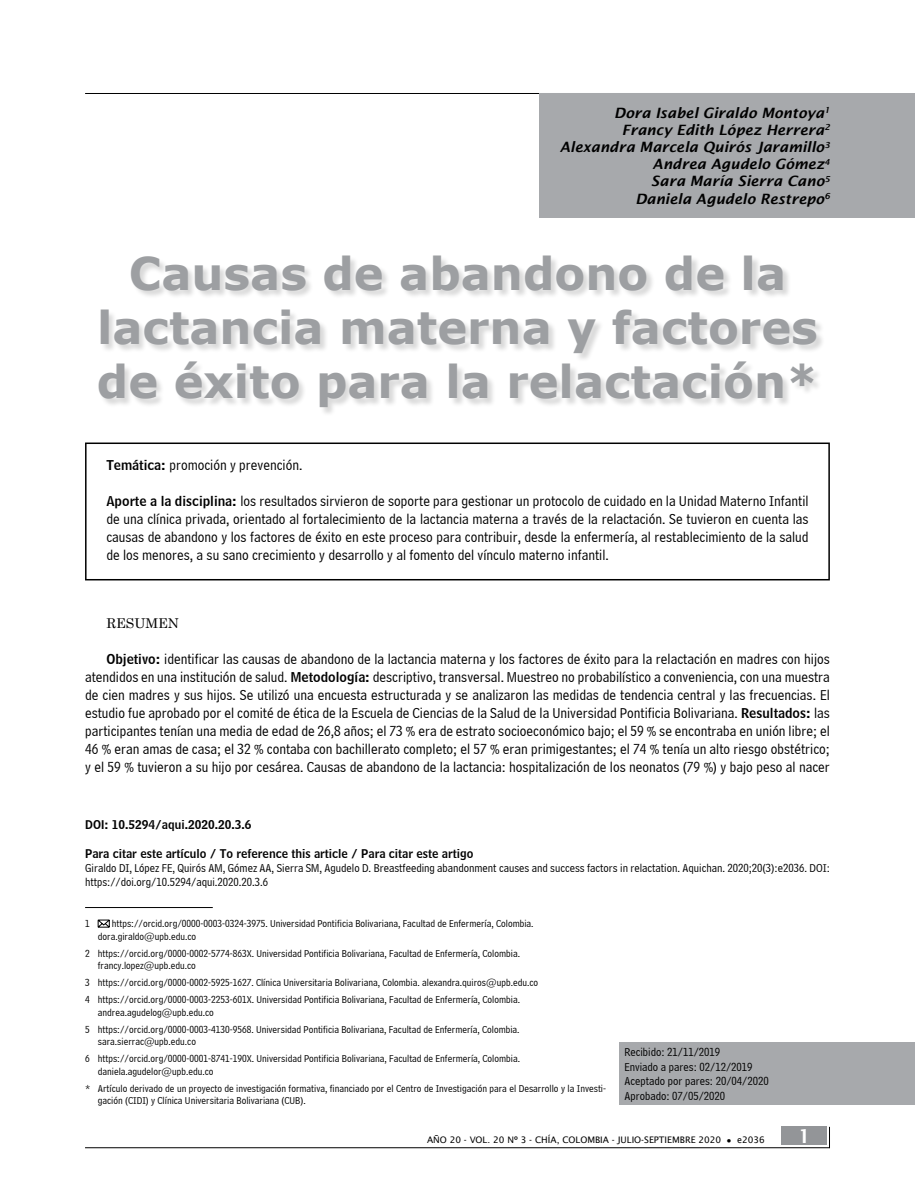
<style>
.page{position:relative;width:915px;height:1191px;background:#fff}
.page>*{position:absolute;margin:0;border:0;box-sizing:border-box;transform-origin:0 0}
.t1{font:700 45px/54px "MS Reference Sans Serif";color:#9d9fa2;text-align:center}
.t2{font:600 19.5px "Lucida Sans";color:#fff}
.t3{font:15px/18px "Bell Centennial BT Address";color:#000;text-align:justify}
.t4{font:italic 600 14.25px/17.1px "Lucida Sans";color:#000;text-align:right}
.t5{font:13.5px "Century Schoolbook";color:#000}
.t6{font:12px/14.4px "Bell Centennial BT Address";color:#000}
.t7{font:12px "Bell Centennial BT Name And Number";color:#000}
.t8{font:10.5px/16.8px "Bell Centennial BT Address";color:#000}
.t9{font:9px "Lucida Sans";color:#000}
.s1{font-family:"Bell Centennial BT Name And Number";font-size:13.5px}
.s2{font-family:"Abadi";font-weight:300;font-stretch:condensed;font-size:13.5px}
</style>
<div class="page">
<div style="left:781px;top:1126px;width:45px;height:19px;background:#939598"></div>
<hr style="left:85px;top:1147px;width:744px;height:1px;background:#000">
<hr style="left:85px;top:93px;width:744px;height:1px;background:#000">
<div style="left:85px;top:442px;width:744px;height:138px;border:2px solid #000"></div>
<div style="left:619px;top:1042px;width:295px;height:62px;background:#a7a9ac"></div>
<div style="left:539px;top:93px;width:375px;height:125px;background:#a7a9ac"></div>
<div style="left:99px;top:256px;width:725px;height:160px;background:#000;opacity:.15"></div>
<svg style="left:97px;top:919px;width:13px;height:8px"></svg>
<hr style="left:85px;top:907px;width:128px;height:1px;background:#000">
<p class="t4" style="left:559px;top:104px;width:271px">Dora Isabel Giraldo Montoya<sup>1<br></sup>Francy Edith López Herrera<sup>2<br></sup>Alexandra Marcela Quirós Jaramillo<sup>3<br></sup>Andrea Agudelo Gómez<sup>4<br></sup>Sara María Sierra Cano<sup>5<br></sup>Daniela Agudelo Restrepo<sup>6</sup></p>
<h1 class="t1" style="left:97px;top:245px;width:722px">Causas de abandono de la lactancia materna y factores de éxito para la relactación*</h1>
<p class="t3" style="left:106px;top:456px;width:197px"><span class="s1">Temática:</span> promoción y prevención.</p>
<p class="t3" style="left:106px;top:492px;width:703px"><span class="s1">Aporte a la disciplina:</span> los resultados sirvieron de soporte para gestionar un protocolo de cuidado en la Unidad Materno Infantil de una clínica privada, orientado al fortalecimiento de la lactancia materna a través de la relactación. Se tuvieron en cuenta las causas de abandono y los factores de éxito en este proceso para contribuir, desde la enfermería, al restablecimiento de la salud de los menores, a su sano crecimiento y desarrollo y al fomento del vínculo materno infantil.</p>
<p class="t5" style="left:106px;top:612px;width:74px">RESUMEN</p>
<p class="t3" style="left:85px;top:650px;width:746px;text-indent:21px"><span class="s1">Objetivo:</span> identificar las causas de abandono de la lactancia materna y los factores de éxito para la relactación en madres con hijos atendidos en una institución de salud. <span class="s1">Metodología:</span> descriptivo, transversal. Muestreo no probabilístico a conveniencia, con una muestra de cien madres y sus hijos. Se utilizó una encuesta estructurada y se analizaron las medidas de tendencia central y las frecuencias. El estudio fue aprobado por el comité de ética de la Escuela de Ciencias de la Salud de la Universidad Pontificia Bolivariana. <span class="s1">Resultados:</span> las participantes tenían una media de edad de 26,8 años; el 73 <span class="s2">%</span> era de estrato socioeconómico bajo; el 59 <span class="s2">%</span> se encontraba en unión libre; el 46 <span class="s2">%</span> eran amas de casa; el 32 <span class="s2">%</span> contaba con bachillerato completo; el 57 <span class="s2">%</span> eran primigestantes; el 74 <span class="s2">%</span> tenía un alto riesgo obstétrico; y el 59 <span class="s2">%</span> tuvieron a su hijo por cesárea. Causas de abandono de la lactancia: hospitalización de los neonatos (79 <span class="s2">%</span>) y bajo peso al nacer</p>
<p class="t7" style="left:85px;top:816px;width:168px">DOI: 10.5294/aqui.2020.20.3.6</p>
<p class="t7" style="left:85px;top:845px;width:389px">Para citar este artículo / To reference this article / Para citar este artigo</p>
<p class="t6" style="left:85px;top:860px;width:746px">Giraldo DI, López FE, Quirós AM, Gómez AA, Sierra SM, Agudelo D. Breastfeeding abandonment causes and success factors in relactation. Aquichan. 2020;20(3):e2036. DOI: https://doi.org/10.5294/aqui.2020.20.3.6</p>
<p class="t8" style="left:85px;top:915px;width:6px">1</p>
<p class="t8" style="left:98px;top:917px;width:437px;line-height:12.6px;text-indent:14px">https://orcid.org/0000-0003-0324-3975. Universidad Pontificia Bolivariana, Facultad de Enfermería, Colombia. dora.giraldo@upb.edu.co</p>
<p class="t8" style="left:98px;top:947px;width:423px;line-height:12.6px;text-indent:-13px">2 https://orcid.org/0000-0002-5774-863X. Universidad Pontificia Bolivariana, Facultad de Enfermería, Colombia. francy.lopez@upb.edu.co</p>
<p class="t8" style="left:85px;top:974px;width:454px">3 https://orcid.org/0000-0002-5925-1627. Clínica Universitaria Bolivariana, Colombia. alexandra.quiros@upb.edu.co<br>4 https://orcid.org/0000-0003-2253-601X. Universidad Pontificia Bolivariana, Facultad de Enfermería, Colombia.</p>
<p class="t8" style="left:85px;top:1003px;width:436px;text-indent:13px">andrea.agudelog@upb.edu.co<br>5 https://orcid.org/0000-0003-4130-9568. Universidad Pontificia Bolivariana, Facultad de Enfermería, Colombia.</p>
<p class="t8" style="left:85px;top:1033px;width:436px;text-indent:13px">sara.sierrac@upb.edu.co<br>6 https://orcid.org/0000-0001-8741-190X. Universidad Pontificia Bolivariana, Facultad de Enfermería, Colombia.</p>
<p class="t8" style="left:85px;top:1062px;width:522px;text-indent:13px">daniela.agudelor@upb.edu.co<br>* Artículo derivado de un proyecto de investigación formativa, financiado por el Centro de Investigación para el Desarrollo y la Investi-</p>
<p class="t8" style="left:98px;top:1092px;width:209px">gación (CIDI) y Clínica Universitaria Bolivariana (CUB).</p>
<p class="t6" style="left:624px;top:1045px;width:146px">Recibido: 21/11/2019<br>Enviado a pares: 02/12/2019<br>Aceptado por pares: 20/04/2020<br>Aprobado: 07/05/2020</p>
<p class="t9" style="left:427px;top:1135px;width:339px">AÑO 20 - VOL. 20 Nº 3 - CHÍA, COLOMBIA - JULIO-SEPTIEMBRE 2020 ● e2036</p>
<h2 class="t2" style="left:797px;top:1125px;width:14px">1</h2>
</div>
